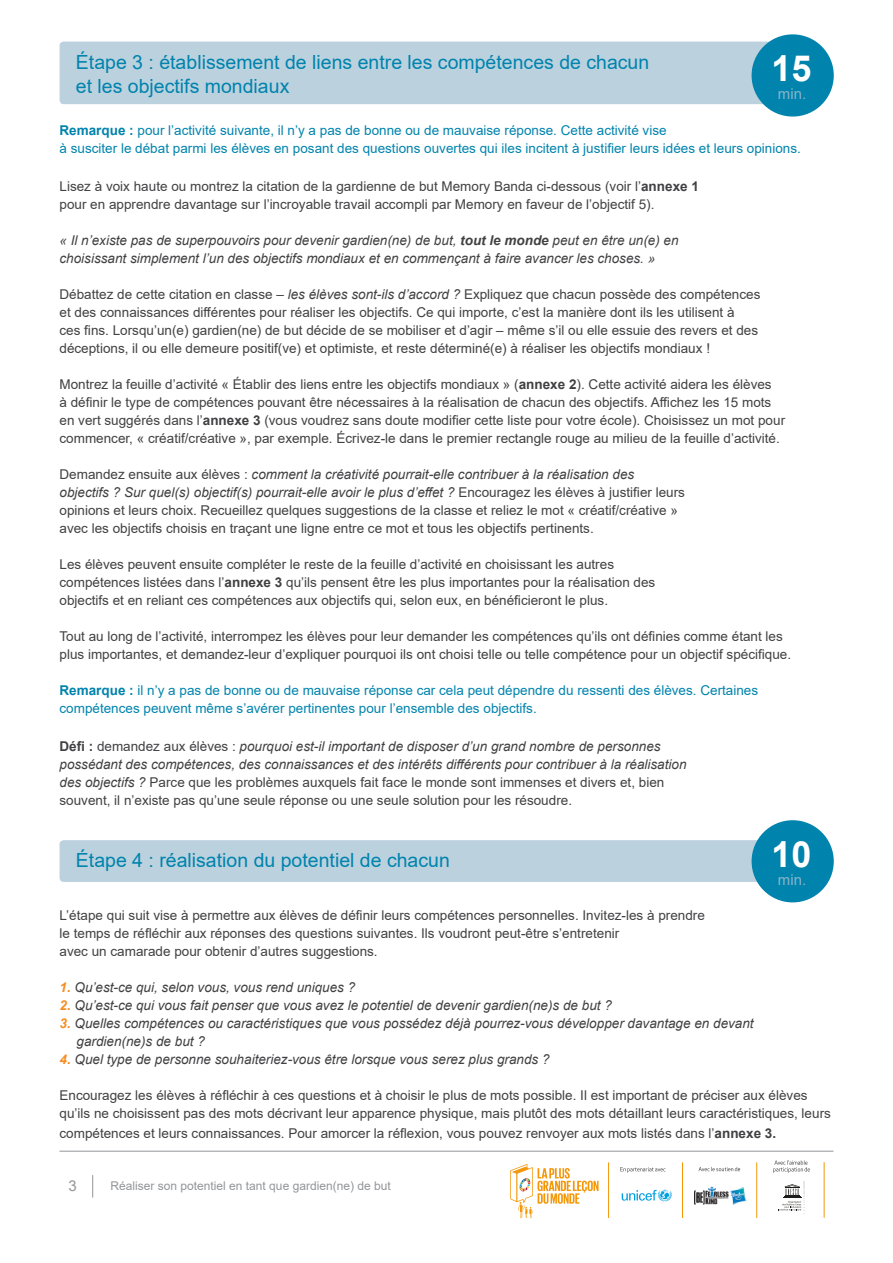
<style>
.page{position:relative;width:893px;height:1263px;background:#fff}
.page>*{position:absolute;margin:0;border:0;box-sizing:border-box;transform-origin:0 0}
.t1{font:700 36px "Arial";color:#fff}
.t2{font:19.5px/24px "Arial";color:#0083ad}
.t3{font:15px "Arial";color:#88b4ca}
.t4{font:15px "Arial";color:#939598}
.t5{font:13.5px/18px "Arial";color:#414042}
.t6{font:italic 13.5px/18px "Arial";color:#414042}
.t7{font:13.5px/18px "Arial";color:#0083ad}
.t8{font:12px "Arial";color:#939598}
.s1{font-weight:700}
.s2{font-style:italic}
.s3{font-weight:700;font-style:normal}
.s4{font-style:normal}
.s5{font-weight:700;color:#f78d22}
</style>
<div class="page">
<hr style="left:60px;top:1151px;width:773px;height:1px;background:#939598">
<svg style="left:92px;top:1175px;width:1px;height:22px"></svg>
<hr style="left:608px;top:1162px;width:1px;height:56px;background:#f49709">
<hr style="left:682px;top:1162px;width:1px;height:56px;background:#f49709">
<hr style="left:756px;top:1162px;width:1px;height:56px;background:#f49709">
<svg style="left:622px;top:1190px;width:50px;height:12px"></svg>
<img style="left:695px;top:1186px;width:52px;height:19px">
<hr style="left:824px;top:1162px;width:1px;height:56px;background:#f49709">
<svg style="left:699px;top:1167px;width:41px;height:4px"></svg>
<svg style="left:773px;top:1160px;width:37px;height:13px"></svg>
<svg style="left:510px;top:1164px;width:88px;height:54px"></svg>
<svg style="left:778px;top:1181px;width:27px;height:33px"></svg>
<svg style="left:620px;top:1167px;width:45px;height:6px"></svg>
<div style="left:60px;top:42px;width:737px;height:62px;background:#bbd1de;border-radius:4px"></div>
<div style="left:752px;top:34px;width:82px;height:83px;background:#0083ad;border-radius:50%"></div>
<div style="left:60px;top:840px;width:737px;height:42px;background:#bbd1de;border-radius:4px"></div>
<div style="left:752px;top:820px;width:82px;height:82px;background:#0083ad;border-radius:50%"></div>
<h2 class="t2" style="left:76px;top:50px;width:575px">Étape 3 : établissement de liens entre les compétences de chacun et les objectifs mondiaux</h2>
<h1 class="t1" style="left:772px;top:43px;width:42px">15</h1>
<p class="t3" style="left:778px;top:84px;width:30px">min.</p>
<p class="t7" style="left:60px;top:121px;width:743px"><span class="s1">Remarque :</span> pour l’activité suivante, il n’y a pas de bonne ou de mauvaise réponse. Cette activité vise<br>à susciter le débat parmi les élèves en posant des questions ouvertes qui iles incitent à justifier leurs idées et leurs opinions.</p>
<p class="t5" style="left:60px;top:177px;width:641px">Lisez à voix haute ou montrez la citation de la gardienne de but Memory Banda ci-dessous (voir l’<span class="s1">annexe 1 </span>pour en apprendre davantage sur l’incroyable travail accompli par Memory en faveur de l’objectif 5).</p>
<p class="t6" style="left:60px;top:231px;width:621px">« Il n’existe pas de superpouvoirs pour devenir gardien(ne) de but, <span class="s1">tout le monde</span> peut en être un(e) en choisissant simplement l’un des objectifs mondiaux et en commençant à faire avancer les choses. »</p>
<p class="t5" style="left:60px;top:285px;width:702px">Débattez de cette citation en classe – <span class="s2">les élèves sont-ils d’accord ?</span> Expliquez que chacun possède des compétences et des connaissances différentes pour réaliser les objectifs. Ce qui importe, c’est la manière dont ils les utilisent à<br>ces fins. Lorsqu’un(e) gardien(ne) de but décide de se mobiliser et d’agir – même s’il ou elle essuie des revers et des déceptions, il ou elle demeure positif(ve) et optimiste, et reste déterminé(e) à réaliser les objectifs mondiaux !</p>
<p class="t5" style="left:60px;top:375px;width:727px">Montrez la feuille d’activité « Établir des liens entre les objectifs mondiaux » (<span class="s1">annexe 2</span>). Cette activité aidera les élèves<br>à définir le type de compétences pouvant être nécessaires à la réalisation de chacun des objectifs. Affichez les 15 mots en vert suggérés dans l’<span class="s1">annexe 3</span> (vous voudrez sans doute modifier cette liste pour votre école). Choisissez un mot pour commencer, « créatif/créative », par exemple. Écrivez-le dans le premier rectangle rouge au milieu de la feuille d’activité.</p>
<p class="t5" style="left:60px;top:465px;width:627px">Demandez ensuite aux élèves : <span class="s2">comment la créativité pourrait-elle contribuer à la réalisation des objectifs ? Sur quel(s) objectif(s) pourrait-elle avoir le plus d’effet ?</span> Encouragez les élèves à justifier leurs opinions et leurs choix. Recueillez quelques suggestions de la classe et reliez le mot « créatif/créative » avec les objectifs choisis en traçant une ligne entre ce mot et tous les objectifs pertinents.</p>
<p class="t5" style="left:60px;top:555px;width:597px">Les élèves peuvent ensuite compléter le reste de la feuille d’activité en choisissant les autres compétences listées dans l’<span class="s1">annexe 3</span> qu’ils pensent être les plus importantes pour la réalisation des objectifs et en reliant ces compétences aux objectifs qui, selon eux, en bénéficieront le plus.</p>
<p class="t5" style="left:60px;top:627px;width:733px">Tout au long de l’activité, interrompez les élèves pour leur demander les compétences qu’ils ont définies comme étant les plus importantes, et demandez-leur d’expliquer pourquoi ils ont choisi telle ou telle compétence pour un objectif spécifique.</p>
<p class="t7" style="left:60px;top:681px;width:700px"><span class="s1">Remarque :</span> il n’y a pas de bonne ou de mauvaise réponse car cela peut dépendre du ressenti des élèves. Certaines compétences peuvent même s’avérer pertinentes pour l’ensemble des objectifs.</p>
<p class="t6" style="left:60px;top:737px;width:628px"><span class="s3">Défi :</span> <span class="s4">demandez aux élèves :</span> pourquoi est-il important de disposer d’un grand nombre de personnes possédant des compétences, des connaissances et des intérêts différents pour contribuer à la réalisation des objectifs ? <span class="s4">Parce que les problèmes auxquels fait face le monde sont immenses et divers et, bien souvent, il n’existe pas qu’une seule réponse ou une seule solution pour les résoudre.</span></p>
<h2 class="t2" style="left:76px;top:848px;width:375px">Étape 4 : réalisation du potentiel de chacun</h2>
<h1 class="t1" style="left:772px;top:829px;width:42px">10</h1>
<p class="t3" style="left:778px;top:870px;width:30px">min.</p>
<p class="t5" style="left:60px;top:906px;width:647px">L’étape qui suit vise à permettre aux élèves de définir leurs compétences personnelles. Invitez-les à prendre le temps de réfléchir aux réponses des questions suivantes. Ils voudront peut-être s’entretenir<br>avec un camarade pour obtenir d’autres suggestions.</p>
<p class="t6" style="left:60px;top:979px;width:297px"><span class="s5">1.</span> Qu’est-ce qui, selon vous, vous rend uniques ?</p>
<p class="t6" style="left:60px;top:997px;width:554px"><span class="s5">2.</span> Qu’est-ce qui vous fait penser que vous avez le potentiel de devenir gardien(ne)s de but ?</p>
<p class="t6" style="left:77px;top:1015px;width:679px;text-indent:-17px"><span class="s5">3.</span> Quelles compétences ou caractéristiques que vous possédez déjà pourrez-vous développer davantage en devant gardien(ne)s de but ?</p>
<p class="t6" style="left:60px;top:1051px;width:491px"><span class="s5">4.</span> Quel type de personne souhaiteriez-vous être lorsque vous serez plus grands ?</p>
<p class="t5" style="left:60px;top:1086px;width:773px">Encouragez les élèves à réfléchir à ces questions et à choisir le plus de mots possible. Il est important de préciser aux élèves qu’ils ne choisissent pas des mots décrivant leur apparence physique, mais plutôt des mots détaillant leurs caractéristiques, leurs</p>
<p class="t5" style="left:60px;top:1124px;width:718px">compétences et leurs connaissances. Pour amorcer la réflexion, vous pouvez renvoyer aux mots listés dans l’<span class="s1">annexe 3.</span></p>
<p class="t4" style="left:69px;top:1175px;width:10px">3</p>
<p class="t8" style="left:111px;top:1177px;width:282px">Réaliser son potentiel en tant que gardien(ne) de but</p>
</div>
